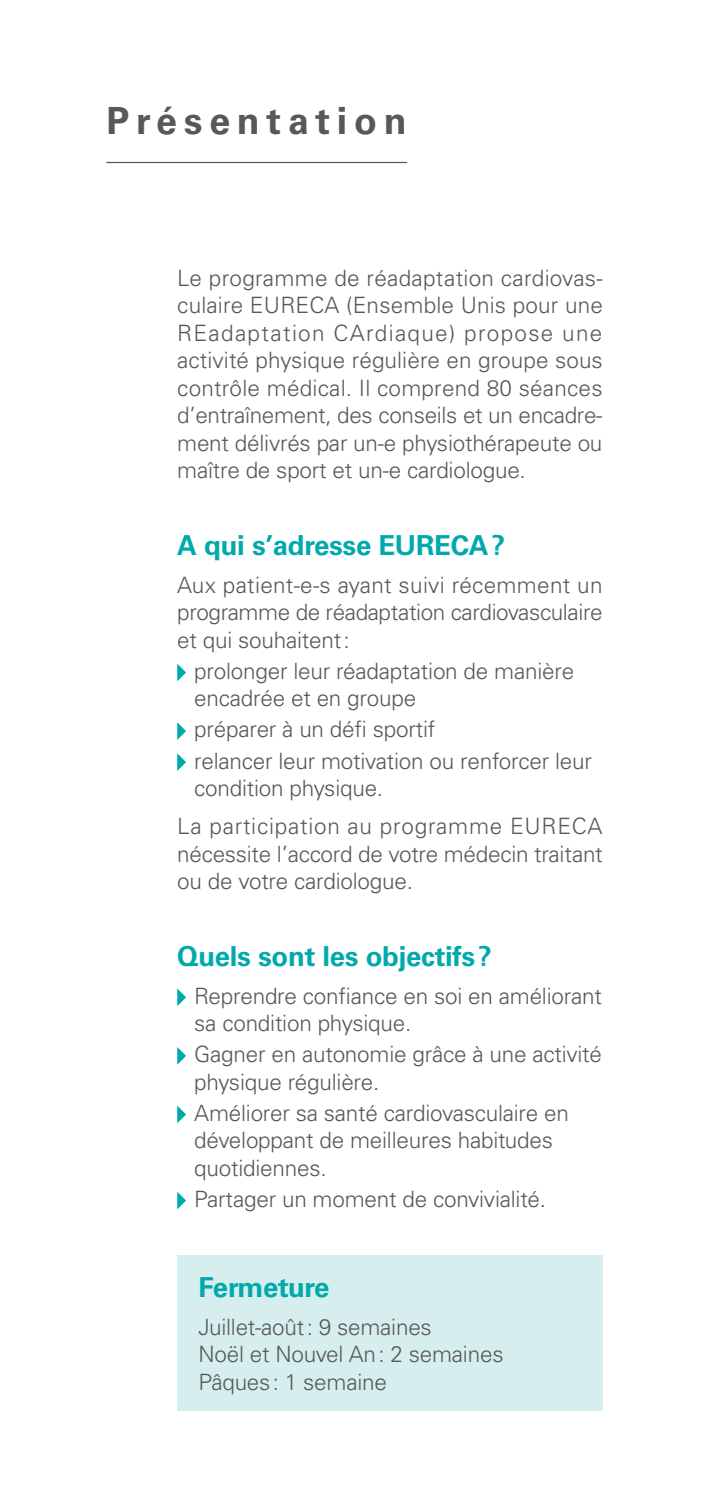
<style>
.page{position:relative;width:709px;height:1489px;background:#fff}
.page>*{position:absolute;margin:0;border:0;box-sizing:border-box;transform-origin:0 0}
.t1{font:700 37.5px "Univers LT Std";letter-spacing:.18em;color:#57585a}
.t2{font:700 27.5px "Univers LT Std";letter-spacing:-.01em;color:#00a9ab}
.t3{font:300 22.5px/27.5px "Univers LT Std";letter-spacing:-.01em;color:#57585a}
.t4{font:300 22.5px/38.2px "Univers LT Std";letter-spacing:.035em;color:#57585a}
</style>
<div class="page">
<svg style="left:177px;top:663px;width:9px;height:18px"></svg>
<svg style="left:177px;top:722px;width:9px;height:18px"></svg>
<svg style="left:177px;top:753px;width:9px;height:18px"></svg>
<svg style="left:177px;top:988px;width:9px;height:18px"></svg>
<svg style="left:177px;top:1047px;width:9px;height:17px"></svg>
<svg style="left:177px;top:1105px;width:9px;height:18px"></svg>
<svg style="left:177px;top:1191px;width:9px;height:18px"></svg>
<hr style="left:106px;top:162px;width:301px;height:1px;background:#57585a">
<div style="left:177px;top:1255px;width:425px;height:155px;background:#d6eeee"></div>
<h1 class="t1" style="left:106px;top:98px;width:302px">Présentation</h1>
<p class="t3" style="left:177px;top:264px;width:427px;text-align:justify">Le programme de réadaptation cardiovas&shy;culaire EURECA (Ensemble Unis pour une REadaptation CArdiaque) propose une activité physique régulière en groupe sous contrôle médical. Il comprend 80 séances d’entraînement, des conseils et un encadre&shy;ment délivrés par un-e physiothérapeute ou maître de sport et un-e cardiologue.</p>
<p class="t2" style="left:177px;top:529px;width:329px">A qui s’adresse EURECA?</p>
<p class="t3" style="left:177px;top:571px;width:427px;text-align:justify">Aux patient-e-s ayant suivi récemment un programme de réadaptation cardiovasculaire et qui souhaitent:</p>
<p class="t3" style="left:194px;top:657px;width:381px">prolonger leur réadaptation de manière encadrée et en groupe</p>
<p class="t3" style="left:194px;top:714px;width:399px;line-height:31px">préparer à un défi sportif<br>relancer leur motivation ou renforcer leur</p>
<p class="t4" style="left:177px;top:769px;width:427px;text-indent:17px">condition physique.<br>La participation au programme EURECA</p>
<p class="t3" style="left:177px;top:840px;width:427px">nécessite l’accord de votre médecin traitant ou de votre cardiologue.</p>
<p class="t2" style="left:177px;top:939px;width:316px">Quels sont les objectifs?</p>
<p class="t3" style="left:194px;top:981px;width:409px">Reprendre confiance en soi en améliorant sa condition physique.</p>
<p class="t3" style="left:194px;top:1040px;width:409px">Gagner en autonomie grâce à une activité physique régulière.</p>
<p class="t3" style="left:194px;top:1099px;width:376px">Améliorer sa santé cardiovasculaire en développant de meilleures habitudes quotidiennes.</p>
<p class="t3" style="left:194px;top:1185px;width:353px">Partager un moment de convivialité.</p>
<p class="t2" style="left:198px;top:1270px;width:132px">Fermeture</p>
<p class="t3" style="left:198px;top:1312px;width:306px">Juillet-août: 9 semaines<br>Noël et Nouvel An: 2 semaines<br>Pâques: 1 semaine</p>
</div>
